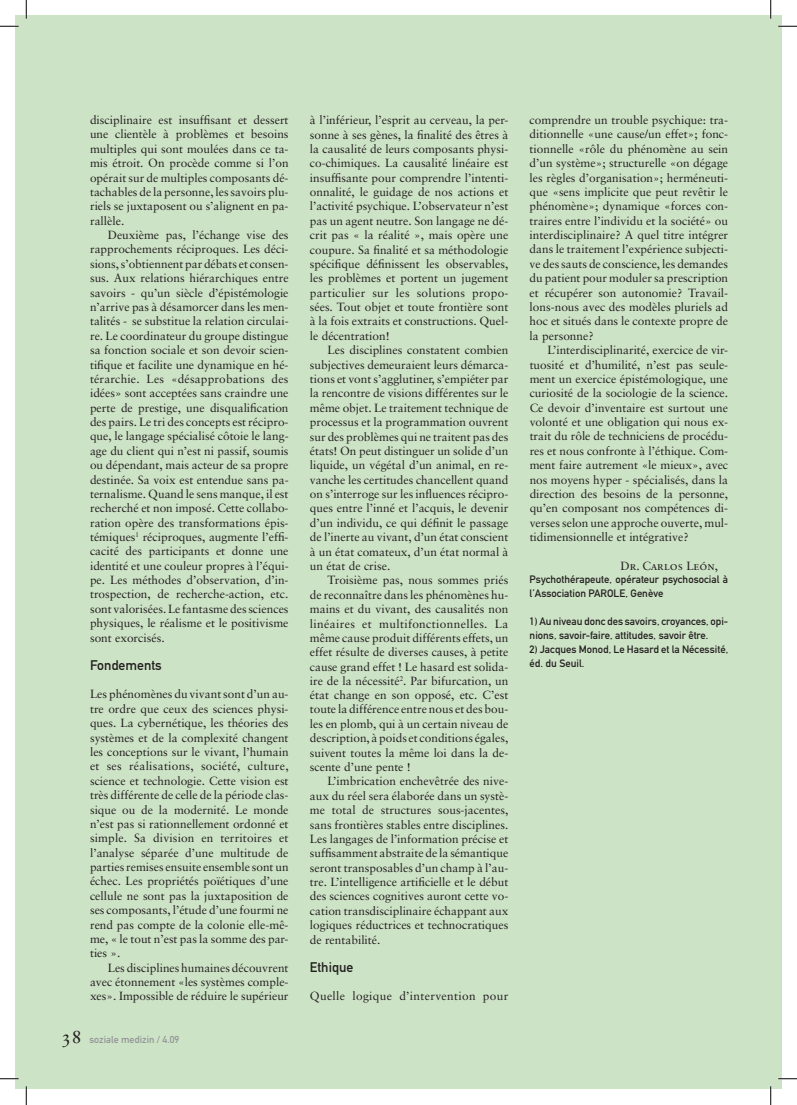
<style>
.page{position:relative;width:797px;height:1105px;background:#fff}
.page>*{position:absolute;margin:0;border:0;box-sizing:border-box;transform-origin:0 0}
.t1{font:13.75px "DIN Mittelschrift";color:#231f20}
.t2{font:11.88px/14.4px "Sabon";color:#231f20;text-align:justify}
.t3{font:11.88px "Sabon";letter-spacing:.03em;color:#231f20}
.t4{font:11.88px "Sabon Roman SC";color:#231f20}
.t5{font:10.62px/13.8px "DIN Mittelschrift";color:#231f20}
.t6{font:10px "DIN Mittelschrift";color:#939598}
.s1{font-family:"Sabon Roman Os F";font-size:18.75px;color:#231f20}
</style>
<div class="page">
<div style="left:16px;top:16px;width:754px;height:1073px;background:#cde3c6"></div>
<div style="left:770px;top:16px;width:11px;height:1073px;background:#cde3c6"></div>
<svg style="left:0;top:25px;width:19px;height:2px"></svg>
<svg style="left:778px;top:25px;width:19px;height:2px"></svg>
<svg style="left:0;top:1078px;width:19px;height:1px"></svg>
<svg style="left:778px;top:1078px;width:19px;height:1px"></svg>
<svg style="left:25px;top:0;width:2px;height:19px"></svg>
<svg style="left:25px;top:1086px;width:2px;height:19px"></svg>
<svg style="left:770px;top:0;width:1px;height:19px"></svg>
<svg style="left:770px;top:1086px;width:1px;height:19px"></svg>
<p class="t2" style="left:90px;top:113px;width:200px">disciplinaire est insuffisant et dessert une clientèle à problèmes et besoins multiples qui sont moulées dans ce ta&shy;mis étroit. On procède comme si l’on opérait sur de multiples composants dé&shy;tachables de la personne, les savoirs plu&shy;riels se juxtaposent ou s’alignent en pa&shy;rallèle.</p>
<p class="t2" style="left:90px;top:228px;width:200px;text-indent:18px">Deuxième pas, l’échange vise des rapprochements réciproques. Les déci&shy;sions, s’obtiennent par débats et consen&shy;sus. Aux relations hiérarchiques entre savoirs - qu’un siècle d’épistémologie n’arrive pas à désamorcer dans les men&shy;talités - se substitue la relation circulai&shy;re. Le coordinateur du groupe distingue sa fonction sociale et son devoir scien&shy;tifique et facilite une dynamique en hé&shy;térarchie. Les «désapprobations des idées» sont acceptées sans craindre une perte de prestige, une disqualification des pairs. Le tri des concepts est récipro&shy;que, le langage spécialisé côtoie le lang&shy;age du client qui n’est ni passif, soumis ou dépendant, mais acteur de sa propre destinée. Sa voix est entendue sans pa&shy;ternalisme. Quand le sens manque, il est recherché et non imposé. Cette collabo&shy;ration opère des transformations épis&shy;témiques<sup>1</sup> réciproques, augmente l’effi&shy;cacité des participants et donne une identité et une couleur propres à l’équi&shy;pe. Les méthodes d’observation, d’in&shy;trospection, de recherche-action, etc. sont valorisées. Le fantasme des sciences physiques, le réalisme et le positivisme sont exorcisés.</p>
<p class="t1" style="left:90px;top:657px;width:73px">Fondements</p>
<p class="t2" style="left:90px;top:687px;width:200px">Les phénomènes du vivant sont d’un au&shy;tre ordre que ceux des sciences physi&shy;ques. La cybernétique, les théories des systèmes et de la complexité changent les conceptions sur le vivant, l’humain et ses réalisations, société, culture, science et technologie. Cette vision est très différente de celle de la période clas&shy;sique ou de la modernité. Le monde n’est pas si rationnellement ordonné et simple. Sa division en territoires et l’analyse séparée d’une multitude de parties remises ensuite ensemble sont un échec. Les propriétés poïétiques d’une cellule ne sont pas la juxtaposition de ses composants, l’étude d’une fourmi ne rend pas compte de la colonie elle-mê&shy;me, « le tout n’est pas la somme des par&shy;ties ».</p>
<p class="t2" style="left:90px;top:960px;width:200px;text-indent:18px">Les disciplines humaines découvrent avec étonnement «les systèmes comple&shy;xes». Impossible de réduire le supérieur</p>
<p class="t6" style="left:61px;top:1033px;width:120px"><span class="s1">38</span> soziale medizin / 4.09</p>
<p class="t2" style="left:310px;top:113px;width:200px">à l’inférieur, l’esprit au cerveau, la per&shy;sonne à ses gènes, la finalité des êtres à la causalité de leurs composants physi&shy;co-chimiques. La causalité linéaire est insuffisante pour comprendre l’intenti&shy;onnalité, le guidage de nos actions et l’activité psychique. L’observateur n’est pas un agent neutre. Son langage ne dé&shy;crit pas « la réalité », mais opère une coupure. Sa finalité et sa méthodologie spécifique définissent les observables, les problèmes et portent un jugement particulier sur les solutions propo&shy;sées. Tout objet et toute frontière sont à la fois extraits et constructions. Quel&shy;le décentration!</p>
<p class="t2" style="left:310px;top:343px;width:200px;text-indent:18px">Les disciplines constatent combien subjectives demeuraient leurs démarca&shy;tions et vont s’agglutiner, s’empiéter par la rencontre de visions différentes sur le même objet. Le traitement technique de processus et la programmation ouvrent sur des problèmes qui ne traitent pas des états! On peut distinguer un solide d’un liquide, un végétal d’un animal, en re&shy;vanche les certitudes chancellent quand on s’interroge sur les influences récipro&shy;ques entre l’inné et l’acquis, le devenir d’un individu, ce qui définit le passage de l’inerte au vivant, d’un état conscient à un état comateux, d’un état normal à un état de crise.</p>
<p class="t2" style="left:310px;top:573px;width:200px;text-indent:18px">Troisième pas, nous sommes priés de reconnaître dans les phénomènes hu&shy;mains et du vivant, des causalités non linéaires et multifonctionnelles. La même cause produit différents effets, un effet résulte de diverses causes, à petite cause grand effet ! Le hasard est solida&shy;ire de la nécessité<sup>2</sup>. Par bifurcation, un état change en son opposé, etc. C’est toute la différence entre nous et des bou&shy;les en plomb, qui à un certain niveau de description, à poids et conditions égales, suivent toutes la même loi dans la de&shy;scente d’une pente !</p>
<p class="t2" style="left:310px;top:774px;width:200px;text-indent:18px">L’imbrication enchevêtrée des nive&shy;aux du réel sera élaborée dans un systè&shy;me total de structures sous-jacentes, sans frontières stables entre disciplines.<br>Les langages de l’information précise et suffisamment abstraite de la sémantique seront transposables d’un champ à l’au&shy;tre. L’intelligence artificielle et le début des sciences cognitives auront cette vo&shy;cation transdisciplinaire échappant aux logiques réductrices et technocratiques de rentabilité.</p>
<p class="t1" style="left:310px;top:959px;width:45px">Ethique</p>
<p class="t3" style="left:310px;top:989px;width:200px">Quelle logique d’intervention pour</p>
<p class="t2" style="left:529px;top:113px;width:200px">comprendre un trouble psychique: tra&shy;ditionnelle «une cause/un effet»; fonc&shy;tionnelle «rôle du phénomène au sein d’un système»; structurelle «on dégage les règles d’organisation»; herméneuti&shy;que «sens implicite que peut revêtir le phénomène»; dynamique «forces con&shy;traires entre l’individu et la société» ou interdisciplinaire? A quel titre intégrer dans le traitement l’expérience subjecti&shy;ve des sauts de conscience, les demandes du patient pour moduler sa prescription et récupérer son autonomie? Travail&shy;lons-nous avec des modèles pluriels ad hoc et situés dans le contexte propre de la personne?</p>
<p class="t2" style="left:529px;top:343px;width:200px;text-indent:18px">L’interdisciplinarité, exercice de vir&shy;tuosité et d’humilité, n’est pas seule&shy;ment un exercice épistémologique, une curiosité de la sociologie de la science.<br>Ce devoir d’inventaire est surtout une volonté et une obligation qui nous ex&shy;trait du rôle de techniciens de procédu&shy;res et nous confronte à l’éthique. Com&shy;ment faire autrement «le mieux», avec nos moyens hyper - spécialisés, dans la direction des besoins de la personne, qu’en composant nos compétences di&shy;verses selon une approche ouverte, mul&shy;tidimensionnelle et intégrative?</p>
<p class="t4" style="left:620px;top:559px;width:99px">Dr. Carlos León,</p>
<p class="t5" style="left:529px;top:573px;width:200px">Psychothérapeute, opérateur psychosocial à l’Association PAROLE, Genève</p>
<p class="t5" style="left:529px;top:615px;width:200px">1) Au niveau donc des savoirs, croyances, opi&shy;nions, savoir-faire, attitudes, savoir être.</p>
<p class="t5" style="left:529px;top:642px;width:200px">2) Jacques Monod, Le Hasard et la Nécessité, éd. du Seuil.</p>
</div>
